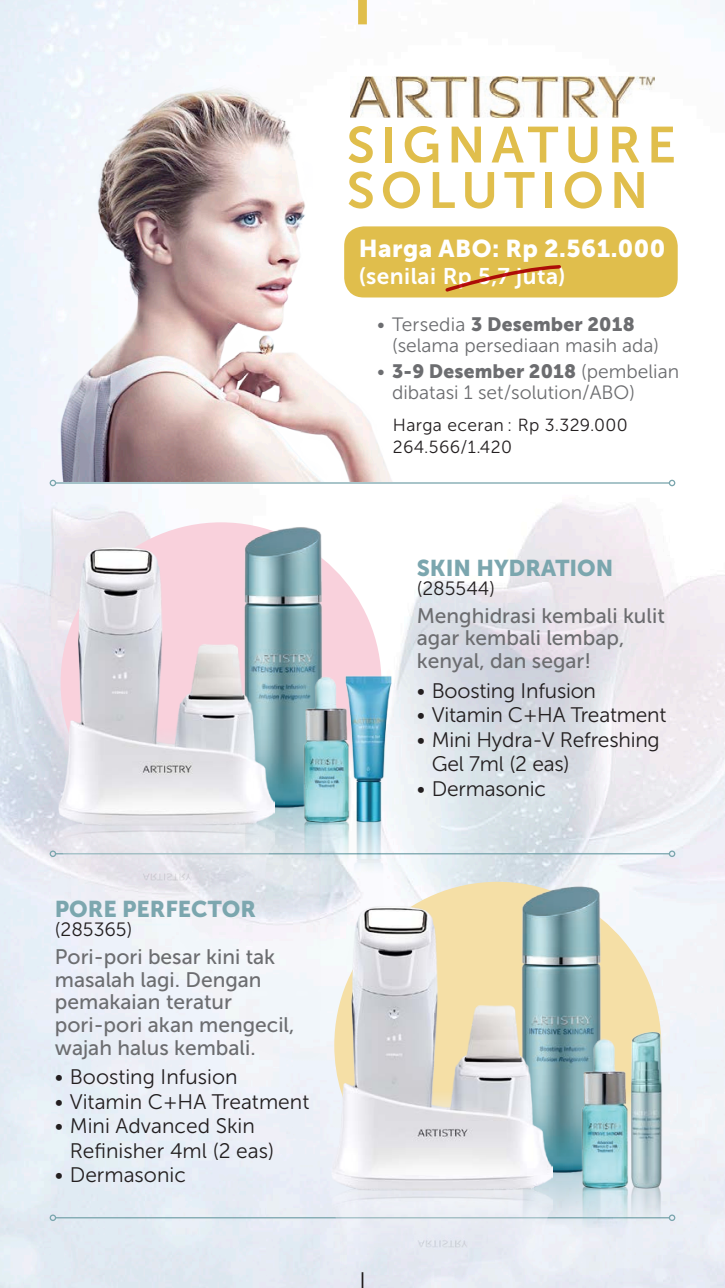
<style>
.page{position:relative;width:725px;height:1288px;background:#fff}
.page>*{position:absolute;margin:0;border:0;box-sizing:border-box;transform-origin:0 0}
.t1{font:50.57px/45.5px "Museo Sans 700";letter-spacing:.12em;color:#e0be4c}
.t2{font:24.32px "Museo Sans 900";letter-spacing:.02em;color:#fff}
.t3{font:22.75px "Museo Sans 900";color:#7ba6ae}
.t4{font:22.57px "Museo Sans 700";letter-spacing:.02em;color:#fff}
.t5{font:21px/24.5px "Museo Sans 300";letter-spacing:-.01em;color:#231f20}
.t6{font:21px/22.8px "Museo Sans 500";color:#6c6d70}
.t7{font:19.25px/21px "Museo Sans 300";color:#6c6d70}
.t8{font:19.25px "Museo Sans 900";letter-spacing:.01em;color:#6c6d70}
.t9{font:19.25px "Museo Sans 300";color:#231f20}
.t10{font:17.5px "Museo Sans 300";letter-spacing:.02em;color:#231f20}
.s1{font-family:"Museo Sans 300"}
.s2{font-family:"Museo Sans 900"}
</style>
<div class="page">
<img style="left:0;top:0;width:724px;height:1288px">
<div style="left:358px;top:0;width:9px;height:24px;background:#e0be4c"></div>
<img style="left:2px;top:80px;width:423px;height:402px">
<hr style="left:56px;top:853px;width:613px;height:1px;background:#7ba6ae">
<div style="left:50px;top:850px;width:6px;height:7px;border:1px solid #7ba6ae;border-radius:50%"></div>
<div style="left:668px;top:850px;width:7px;height:7px;border:1px solid #7ba6ae;border-radius:50%"></div>
<hr style="left:56px;top:482px;width:613px;height:2px;background:#7ba6ae">
<svg style="left:50px;top:480px;width:6px;height:6px"></svg>
<div style="left:668px;top:480px;width:7px;height:6px;border:1px solid #7ba6ae;border-radius:50%"></div>
<img style="left:350px;top:77px;width:304px;height:40px">
<hr style="left:56px;top:1217px;width:613px;height:1px;background:#7ba6ae">
<div style="left:50px;top:1214px;width:6px;height:7px;border:1px solid #7ba6ae;border-radius:50%"></div>
<div style="left:668px;top:1214px;width:7px;height:7px;border:1px solid #7ba6ae;border-radius:50%"></div>
<svg style="left:61px;top:522px;width:320px;height:148px"></svg>
<img style="left:274px;top:817px;width:58px;height:247px">
<img style="left:218px;top:524px;width:126px;height:293px">
<img style="left:298px;top:830px;width:43px;height:151px">
<img style="left:298px;top:645px;width:56px;height:185px">
<img style="left:341px;top:827px;width:54px;height:55px">
<img style="left:341px;top:670px;width:54px;height:157px">
<img style="left:58px;top:825px;width:216px;height:275px">
<img style="left:58px;top:546px;width:216px;height:279px">
<div style="left:344px;top:226px;width:333px;height:71px;background:#e0be4c;border-radius:20px"></div>
<svg style="left:445px;top:265px;width:116px;height:27px"></svg>
<svg style="left:334px;top:882px;width:327px;height:142px;fill:#f5f3f7"></svg>
<img style="left:552px;top:1182px;width:24px;height:106px">
<img style="left:494px;top:883px;width:129px;height:299px">
<img style="left:576px;top:1195px;width:38px;height:93px">
<img style="left:576px;top:1007px;width:57px;height:188px">
<img style="left:332px;top:1190px;width:220px;height:98px">
<img style="left:332px;top:906px;width:220px;height:284px">
<img style="left:614px;top:1181px;width:60px;height:107px">
<img style="left:627px;top:1024px;width:41px;height:168px">
<p class="t1" style="left:346px;top:122px;width:331px">SIGNATURE<br>SOLUTION</p>
<p class="t2" style="left:358px;top:235px;width:308px">Harga ABO: Rp 2.561.000</p>
<p class="t4" style="left:358px;top:263px;width:208px">(senilai Rp 5,7 juta)</p>
<p class="t8" style="left:377px;top:313px;width:259px"><span class="s1">• Tersedia</span> 3 Desember 2018</p>
<p class="t7" style="left:392px;top:335px;width:268px">(selama persediaan masih ada)</p>
<p class="t7" style="left:392px;top:361px;width:288px;text-indent:-15px">• <span class="s2">3-9 Desember 2018</span> (pembelian dibatasi 1 set/solution/ABO)</p>
<p class="t10" style="left:393px;top:416px;width:236px">Harga eceran : Rp 3.329.000</p>
<p class="t10" style="left:393px;top:438px;width:120px">264.566/1.420</p>
<p class="t3" style="left:55px;top:896px;width:202px">PORE PERFECTOR</p>
<p class="t9" style="left:55px;top:919px;width:79px">(285365)</p>
<p class="t6" style="left:55px;top:945px;width:241px">Pori-pori besar kini tak masalah lagi. Dengan pemakaian teratur pori-pori akan mengecil, wajah halus kembali.</p>
<p class="t5" style="left:55px;top:1065px;width:184px">• Boosting Infusion</p>
<p class="t5" style="left:55px;top:1090px;width:256px">• Vitamin C+HA Treatment</p>
<p class="t5" style="left:70px;top:1114px;width:206px;text-indent:-15px">• Mini Advanced Skin<br>Refinisher 4ml (2 eas)</p>
<p class="t5" style="left:55px;top:1163px;width:132px">• Dermasonic</p>
<p class="t3" style="left:416px;top:555px;width:198px">SKIN HYDRATION</p>
<p class="t9" style="left:416px;top:578px;width:80px">(285544)</p>
<p class="t6" style="left:416px;top:604px;width:249px">Menghidrasi kembali kulit agar kembali lembap, kenyal, dan segar!</p>
<p class="t5" style="left:416px;top:678px;width:181px">• Boosting Infusion</p>
<p class="t5" style="left:416px;top:703px;width:251px">• Vitamin C+HA Treatment</p>
<p class="t5" style="left:431px;top:727px;width:230px;text-indent:-15px">• Mini Hydra-V Refreshing<br>Gel 7ml (2 eas)</p>
<p class="t5" style="left:416px;top:776px;width:131px">• Dermasonic</p>
</div>
